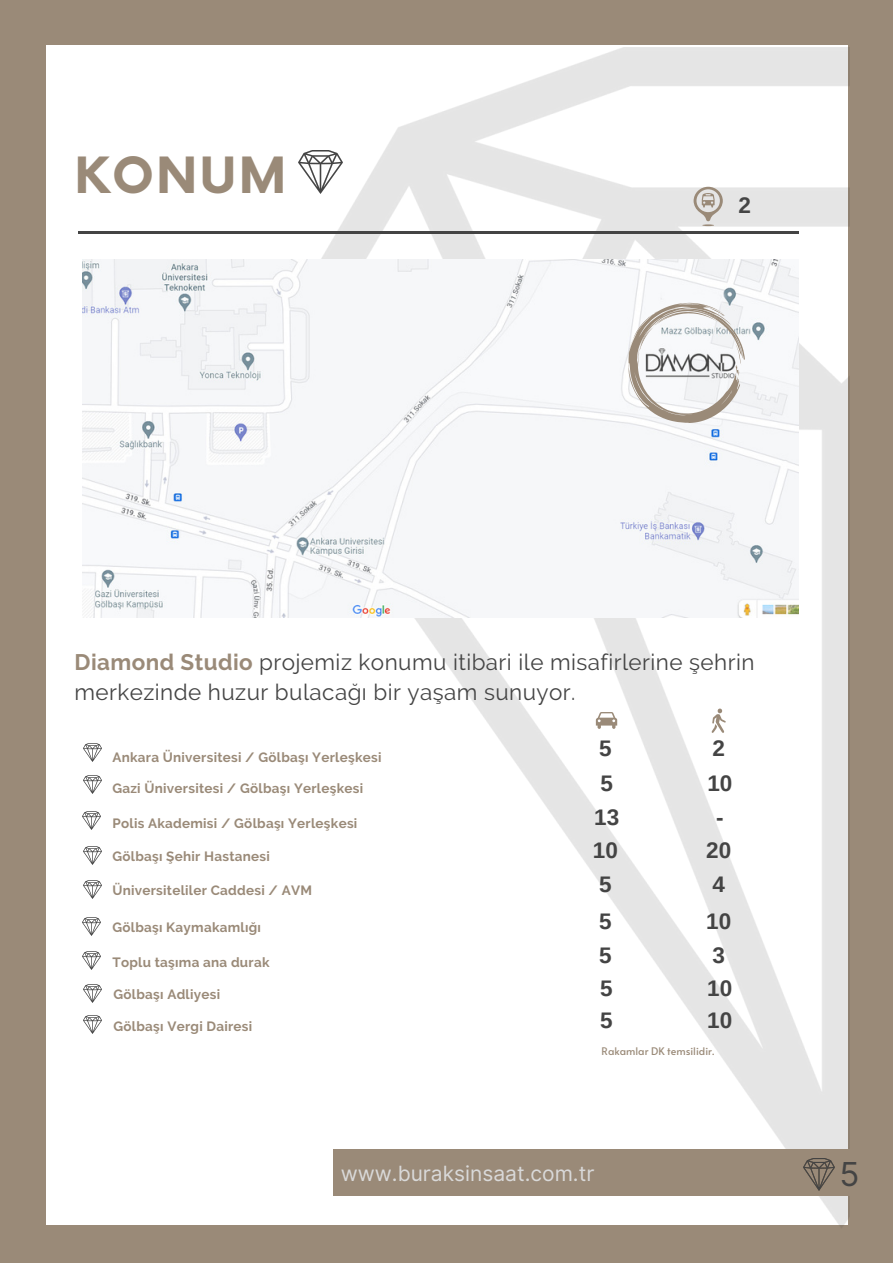
<style>
.page{position:relative;width:893px;height:1264px;background:#fff}
.page>*{position:absolute;margin:0;border:0;box-sizing:border-box;transform-origin:0 0}
.t1{font:700 48.6px "Now";letter-spacing:.04em;color:#9a8a78}
.t2{font:33px "Inter";color:#444}
.t3{font:700 22.5px "Arimo";color:#444}
.t4{font:22.35px/29.2px "Raleway";letter-spacing:.02em;color:#444}
.t5{font:21px "Inter";color:#d9d9d9}
.t6{font:700 13.5px "Raleway";letter-spacing:.02em;color:#9a8a78}
.t7{font:10.5px "Alata";color:#9a8a78}
.s1{font-weight:700;color:#9a8a78}
</style>
<div class="page">
<div style="left:0;top:0;width:892px;height:1262px;background:#9a8a78"></div>
<div style="left:44px;top:45px;width:803px;height:1182px;background:#fff"></div>
<div style="left:1px;top:6px;width:44px;height:1254px;background:#9a8a78"></div>
<div style="left:44px;top:1225px;width:848px;height:37px;background:#9a8a78"></div>
<img style="left:298px;top:48px;width:551px;height:1180px">
<hr style="left:78px;top:231px;width:720px;height:3px;background:#444">
<img style="left:299px;top:150px;width:43px;height:43px">
<img style="left:84px;top:744px;width:18px;height:18px">
<img style="left:84px;top:775px;width:18px;height:18px">
<img style="left:82px;top:811px;width:18px;height:18px">
<img style="left:84px;top:846px;width:18px;height:18px">
<img style="left:84px;top:880px;width:18px;height:18px">
<img style="left:83px;top:917px;width:18px;height:18px">
<img style="left:83px;top:951px;width:18px;height:18px">
<svg style="left:595px;top:712px;width:22px;height:17px"></svg>
<svg style="left:711px;top:708px;width:14px;height:25px"></svg>
<svg style="left:693px;top:187px;width:29px;height:39px"></svg>
<div style="left:333px;top:1149px;width:559px;height:46px;background:#9a8a78"></div>
<img style="left:803px;top:1158px;width:31px;height:32px">
<img style="left:82px;top:259px;width:716px;height:359px">
<svg style="left:628px;top:303px;width:116px;height:120px"></svg>
<img style="left:84px;top:984px;width:18px;height:18px">
<img style="left:84px;top:1015px;width:18px;height:18px">
<h1 class="t1" style="left:74px;top:150px;width:213px">KONUM</h1>
<h3 class="t3" style="left:738px;top:193px;width:14px">2</h3>
<h3 class="t4" style="left:74px;top:648px;width:681px"><span class="s1">Diamond Studio</span> projemiz konumu itibari ile misafirlerine şehrin merkezinde huzur bulacağı bir yaşam sunuyor.</h3>
<p class="t6" style="left:112px;top:748px;width:270px">Ankara Üniversitesi / Gölbaşı Yerleşkesi</p>
<p class="t6" style="left:112px;top:780px;width:252px">Gazi Üniversitesi / Gölbaşı Yerleşkesi</p>
<p class="t6" style="left:112px;top:815px;width:246px">Polis Akademisi / Gölbaşı Yerleşkesi</p>
<p class="t6" style="left:112px;top:848px;width:159px">Gölbaşı Şehir Hastanesi</p>
<p class="t6" style="left:112px;top:882px;width:201px">Üniversiteliler Caddesi / AVM</p>
<p class="t6" style="left:112px;top:919px;width:150px">Gölbaşı Kaymakamlığı</p>
<p class="t6" style="left:112px;top:953px;width:159px">Toplu taşıma ana durak</p>
<h3 class="t3" style="left:599px;top:735px;width:14px">5</h3>
<h3 class="t3" style="left:712px;top:735px;width:14px">2</h3>
<h3 class="t3" style="left:600px;top:770px;width:14px">5</h3>
<h3 class="t3" style="left:707px;top:770px;width:26px">10</h3>
<h3 class="t3" style="left:594px;top:804px;width:26px">13</h3>
<h3 class="t3" style="left:716px;top:804px;width:9px">-</h3>
<h3 class="t3" style="left:593px;top:837px;width:26px">10</h3>
<h3 class="t3" style="left:706px;top:837px;width:26px">20</h3>
<h3 class="t3" style="left:599px;top:872px;width:14px">5</h3>
<h3 class="t3" style="left:712px;top:872px;width:14px">4</h3>
<h3 class="t3" style="left:599px;top:908px;width:14px">5</h3>
<h3 class="t3" style="left:706px;top:908px;width:26px">10</h3>
<h3 class="t3" style="left:599px;top:942px;width:14px">5</h3>
<h3 class="t3" style="left:712px;top:942px;width:14px">3</h3>
<p class="t6" style="left:113px;top:986px;width:108px">Gölbaşı Adliyesi</p>
<h3 class="t3" style="left:600px;top:975px;width:14px">5</h3>
<h3 class="t3" style="left:707px;top:975px;width:26px">10</h3>
<p class="t6" style="left:113px;top:1017px;width:140px">Gölbaşı Vergi Dairesi</p>
<h3 class="t3" style="left:600px;top:1007px;width:14px">5</h3>
<h3 class="t3" style="left:707px;top:1007px;width:26px">10</h3>
<p class="t7" style="left:601px;top:1043px;width:115px">Rakamlar DK temsilidir.</p>
<h3 class="t5" style="left:341px;top:1160px;width:255px">www.buraksinsaat.com.tr</h3>
<h2 class="t2" style="left:839px;top:1154px;width:22px">5</h2>
</div>
